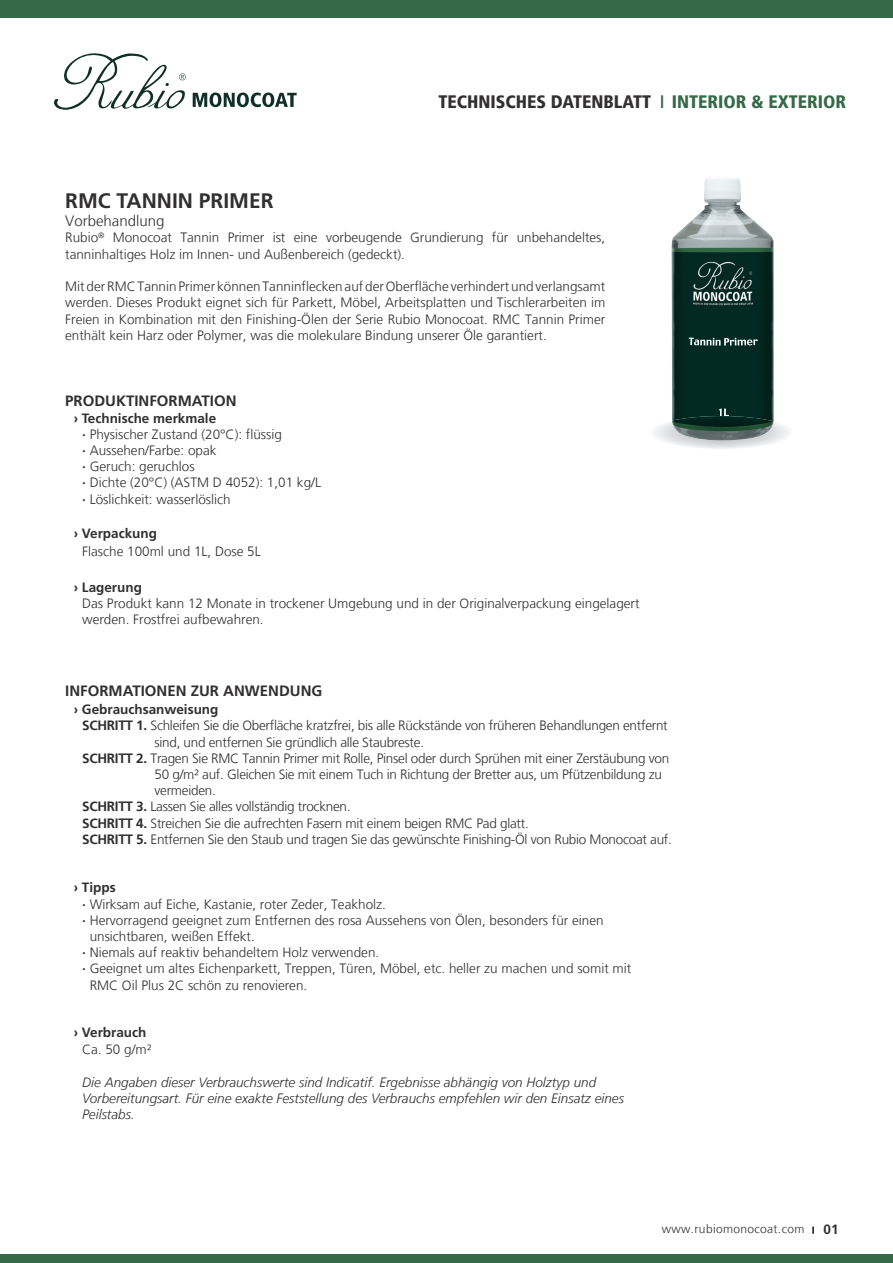
<style>
.page{position:relative;width:893px;height:1263px;background:#fff}
.page>*{position:absolute;margin:0;border:0;box-sizing:border-box;transform-origin:0 0}
.t1{font:700 21px "Frutiger LT Std";color:#312f30}
.t2{font:900 condensed 18px "Frutiger 77";color:#312f30}
.t3{font:700 15px "Frutiger LT Std";color:#312f30}
.t4{font:300 15px "Frutiger LT";color:#312f30}
.t5{font:300 13.5px/16.2px "Frutiger LT";color:#312f30}
.t6{font:300 13.5px "Frutiger LT";letter-spacing:-.02em;color:#312f30}
.t7{font:italic 300 13.5px/16.2px "Frutiger LT";color:#312f30}
.t8{font:700 13.5px "Frutiger LT Std";color:#312f30}
.t9{font:300 12px "Frutiger LT";letter-spacing:.03em;color:#312f30}
.s1{color:#356947}
.s2{font-family:"Frutiger LT Std";font-weight:700}
.s3{font-weight:700}
.s4{font-family:"Frutiger 65";font-weight:700;font-size:9.15px}
.s5{font-family:"Frutiger LT Std";font-weight:700;font-size:13.5px}
</style>
<div class="page">
<svg style="left:54px;top:53px;width:132px;height:57px"></svg>
<svg style="left:193px;top:92px;width:104px;height:15px"></svg>
<div style="left:0;top:0;width:893px;height:18px;background:#356947"></div>
<div style="left:0;top:1254px;width:893px;height:9px;background:#356947"></div>
<img style="left:671px;top:177px;width:103px;height:239px">
<img style="left:689px;top:338px;width:69px;height:8px">
<img style="left:672px;top:416px;width:102px;height:24px">
<h2 class="t2" style="left:438px;top:91px;width:409px">TECHNISCHES DATENBLATT <span class="s1">I INTERIOR &amp; EXTERIOR</span></h2>
<h1 class="t1" style="left:65px;top:189px;width:210px">RMC TANNIN PRIMER</h1>
<p class="t4" style="left:65px;top:213px;width:101px">Vorbehandlung</p>
<p class="t5" style="left:65px;top:230px;width:542px">Rubio<sup>®</sup> Monocoat Tannin Primer ist eine vorbeugende Grundierung für unbehandeltes, tanninhaltiges Holz im Innen- und Außenbereich (gedeckt).</p>
<p class="t5" style="left:65px;top:278px;width:542px;text-align:justify">Mit der RMC Tannin Primer können Tanninflecken auf der Oberfläche verhindert und verlangsamt werden. Dieses Produkt eignet sich für Parkett, Möbel, Arbeitsplatten und Tischlerarbeiten im Freien in Kombination mit den Finishing-Ölen der Serie Rubio Monocoat. RMC Tannin Primer enthält kein Harz oder Polymer, was die molekulare Bindung unserer Öle garantiert.</p>
<p class="t3" style="left:65px;top:392px;width:173px">PRODUKTINFORMATION</p>
<p class="t8" style="left:74px;top:410px;width:144px">› Technische merkmale</p>
<p class="t5" style="left:82px;top:426px;width:240px"><span class="s2">∙</span> Physischer Zustand (20°C): flüssig<br><span class="s2">∙</span> Aussehen/Farbe: opak<br><span class="s2">∙</span> Geruch: geruchlos<br><span class="s2">∙</span> Dichte (20°C) (ASTM D 4052): 1,01 kg/L <span class="s2">∙</span> Löslichkeit: wasserlöslich</p>
<p class="t8" style="left:74px;top:525px;width:85px">› Verpackung</p>
<p class="t5" style="left:82px;top:543px;width:180px">Flasche 100ml und 1L, Dose 5L</p>
<p class="t8" style="left:74px;top:579px;width:70px">› Lagerung</p>
<p class="t5" style="left:82px;top:595px;width:559px">Das Produkt kann 12 Monate in trockener Umgebung und in der Originalverpackung eingelagert werden. Frostfrei aufbewahren.</p>
<p class="t3" style="left:65px;top:682px;width:259px">INFORMATIONEN ZUR ANWENDUNG</p>
<p class="t8" style="left:74px;top:701px;width:146px">› Gebrauchsanweisung</p>
<p class="t6" style="left:82px;top:718px;width:587px"><span class="s3">SCHRITT 1.</span> Schleifen Sie die Oberfläche kratzfrei, bis alle Rückstände von früheren Behandlungen entfernt</p>
<p class="t6" style="left:154px;top:734px;width:271px">sind, und entfernen Sie gründlich alle Staubreste.</p>
<p class="t6" style="left:82px;top:750px;width:589px"><span class="s3">SCHRITT 2.</span> Tragen Sie RMC Tannin Primer mit Rolle, Pinsel oder durch Sprühen mit einer Zerstäubung von</p>
<p class="t6" style="left:154px;top:767px;width:509px">50 g/m² auf. Gleichen Sie mit einem Tuch in Richtung der Bretter aus, um Pfützenbildung zu</p>
<p class="t6" style="left:154px;top:783px;width:63px">vermeiden.</p>
<p class="t6" style="left:82px;top:799px;width:270px"><span class="s3">SCHRITT 3.</span> Lassen Sie alles vollständig trocknen.</p>
<p class="t6" style="left:82px;top:815px;width:448px"><span class="s3">SCHRITT 4.</span> Streichen Sie die aufrechten Fasern mit einem beigen RMC Pad glatt.</p>
<p class="t6" style="left:82px;top:831px;width:591px"><span class="s3">SCHRITT 5.</span> Entfernen Sie den Staub und tragen Sie das gewünschte Finishing-Öl von Rubio Monocoat auf.</p>
<p class="t8" style="left:74px;top:879px;width:43px">› Tipps</p>
<p class="t5" style="left:82px;top:896px;width:305px"><span class="s2">∙</span> Wirksam auf Eiche, Kastanie, roter Zeder, Teakholz.</p>
<p class="t5" style="left:82px;top:912px;width:523px"><span class="s2">∙</span> Hervorragend geeignet zum Entfernen des rosa Aussehens von Ölen, besonders für einen</p>
<p class="t5" style="left:90px;top:928px;width:167px">unsichtbaren, weißen Effekt.</p>
<p class="t5" style="left:82px;top:944px;width:299px"><span class="s2">∙</span> Niemals auf reaktiv behandeltem Holz verwenden.</p>
<p class="t5" style="left:82px;top:961px;width:551px"><span class="s2">∙</span> Geeignet um altes Eichenparkett, Treppen, Türen, Möbel, etc. heller zu machen und somit mit</p>
<p class="t5" style="left:90px;top:977px;width:219px">RMC Oil Plus 2C schön zu renovieren.</p>
<p class="t8" style="left:74px;top:1025px;width:74px">› Verbrauch</p>
<p class="t5" style="left:82px;top:1042px;width:71px">Ca. 50 g/m²</p>
<p class="t7" style="left:82px;top:1074px;width:543px">Die Angaben dieser Verbrauchswerte sind Indicatif. Ergebnisse abhängig von Holztyp und<br>Vorbereitungsart. Für eine exakte Feststellung des Verbrauchs empfehlen wir den Einsatz eines<br>Peilstabs.</p>
<p class="t9" style="left:662px;top:1222px;width:178px">www.rubiomonocoat.com <span class="s4">I</span> <span class="s5">01</span></p>
</div>
